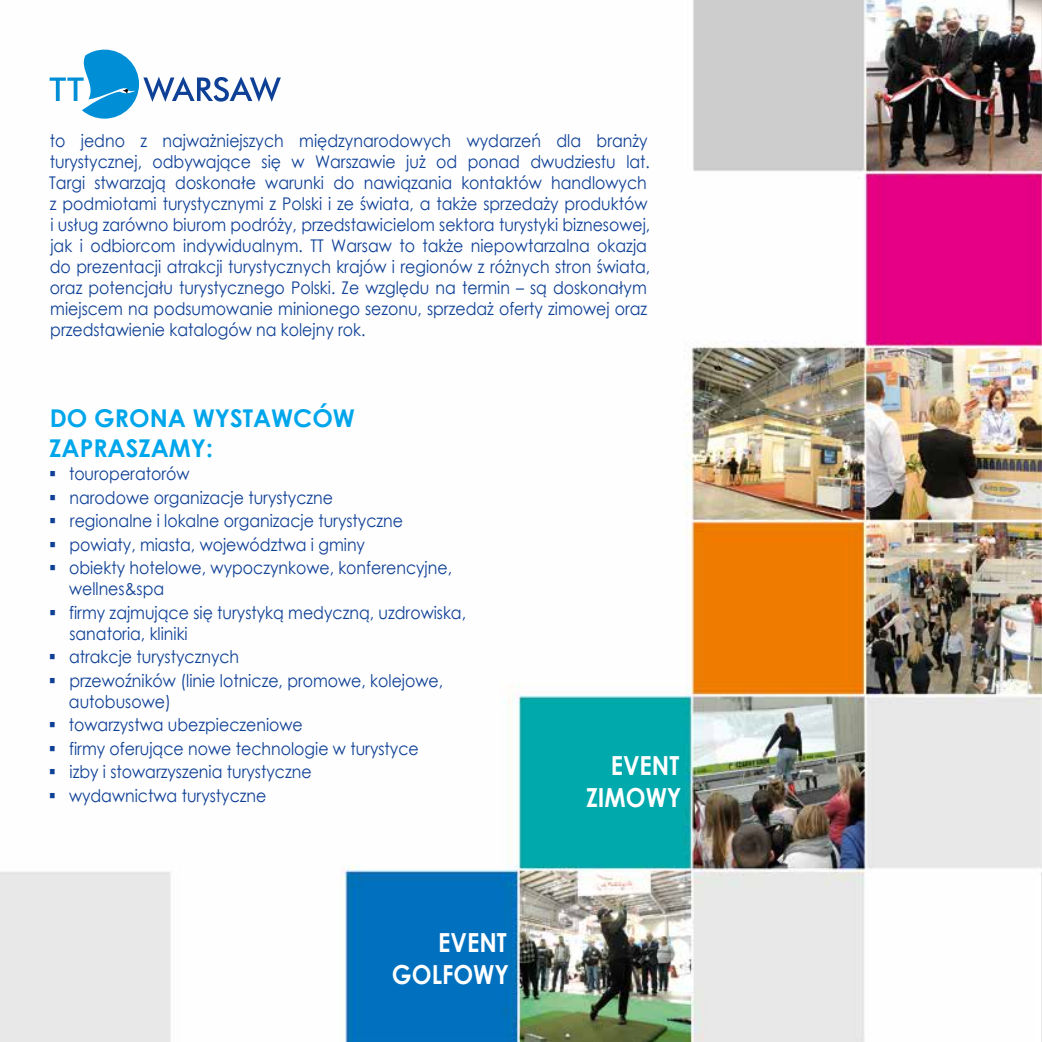
<style>
.page{position:relative;width:1042px;height:1042px;background:#fff}
.page>*{position:absolute;margin:0;border:0;box-sizing:border-box;transform-origin:0 0}
.t1{font:700 26.25px/31.5px "Century Gothic";color:#fff;text-align:right;scale:.9 1}
.t2{font:700 24.5px/29.4px "Century Gothic";color:#00a6eb}
.t3{font:17.5px/23.4px "Century Gothic";color:#0e4096;scale:.9 1}
</style>
<div class="page">
<img style="left:0;top:0;width:1042px;height:1042px">
<svg style="left:50px;top:50px;width:231px;height:69px"></svg>
<svg style="left:50px;top:471px;width:5px;height:5px"></svg>
<svg style="left:50px;top:495px;width:5px;height:5px"></svg>
<svg style="left:50px;top:518px;width:5px;height:5px"></svg>
<svg style="left:50px;top:542px;width:5px;height:5px"></svg>
<svg style="left:50px;top:565px;width:5px;height:5px"></svg>
<svg style="left:50px;top:610px;width:5px;height:5px"></svg>
<svg style="left:50px;top:654px;width:5px;height:5px"></svg>
<svg style="left:50px;top:678px;width:5px;height:5px"></svg>
<svg style="left:50px;top:722px;width:5px;height:5px"></svg>
<svg style="left:50px;top:746px;width:5px;height:5px"></svg>
<svg style="left:50px;top:769px;width:5px;height:5px"></svg>
<svg style="left:50px;top:793px;width:5px;height:5px"></svg>
<p class="t3" style="left:49px;top:129px;width:669px;line-height:21px">to jedno z najważniejszych międzynarodowych wydarzeń dla branży turystycznej, odbywające się w Warszawie już od ponad dwudziestu lat.<br>Targi stwarzają doskonałe warunki do nawiązania kontaktów handlowych z podmiotami turystycznymi z Polski i ze świata, a także sprzedaży produktów i usług zarówno biurom podróży, przedstawicielom sektora turystyki biznesowej, jak i odbiorcom indywidualnym. TT Warsaw to także niepowtarzalna okazja do prezentacji atrakcji turystycznych krajów i regionów z różnych stron świata, oraz potencjału turystycznego Polski. Ze względu na termin – są doskonałym miejscem na podsumowanie minionego sezonu, sprzedaż oferty zimowej oraz przedstawienie katalogów na kolejny rok.</p>
<h2 class="t2" style="left:49px;top:403px;width:307px">DO GRONA WYSTAWCÓW<br>ZAPRASZAMY:</h2>
<p class="t3" style="left:69px;top:462px;width:427px">touroperatorów<br>narodowe organizacje turystyczne<br>regionalne i lokalne organizacje turystyczne powiaty, miasta, województwa i gminy<br>obiekty hotelowe, wypoczynkowe, konferencyjne,</p>
<p class="t3" style="left:69px;top:577px;width:442px">wellnes&amp;spa<br>firmy zajmujące się turystyką medyczną, uzdrowiska,</p>
<p class="t3" style="left:69px;top:621px;width:417px">sanatoria, kliniki<br>atrakcje turystycznych<br>przewoźników (linie lotnicze, promowe, kolejowe,</p>
<p class="t3" style="left:69px;top:689px;width:390px">autobusowe)<br>towarzystwa ubezpieczeniowe<br>firmy oferujące nowe technologie w turystyce izby i stowarzyszenia turystyczne wydawnictwa turystyczne</p>
<h1 class="t1" style="left:392px;top:925px;width:132px">EVENT<br>GOLFOWY</h1>
<h1 class="t1" style="left:586px;top:748px;width:108px">EVENT<br>ZIMOWY</h1>
</div>
